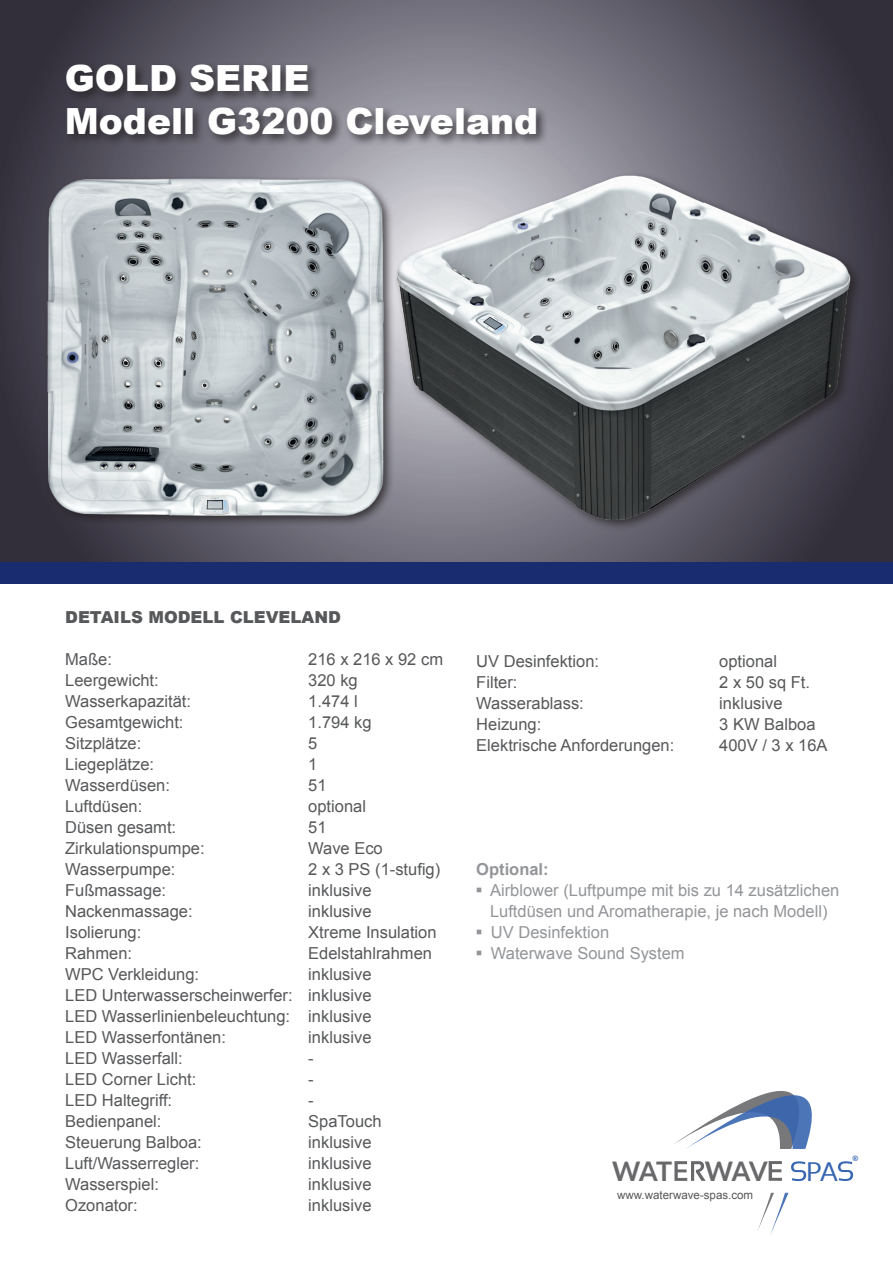
<style>
.page{position:relative;width:893px;height:1263px;background:#fff}
.page>*{position:absolute;margin:0;border:0;box-sizing:border-box;transform-origin:0 0}
.t1{font:900 36.15px/43.3px "Arial";color:#fff}
.t2{font:700 27px "Lato";letter-spacing:-.06em;color:#69696c}
.t3{font:26.1px "Lato";color:#3866b1}
.t4{font:16.5px/21px "Arial";color:#57585a;text-align:justify}
.t5{font:16.5px "Arial";color:#939598}
.t6{font:900 16.5px "Arial";color:#57585a}
.t7{font:700 16.5px "Arial";color:#939598}
.t8{font:11.55px "Arial";color:#57585a}
.t9{font:500 8.25px "Colaborate";color:#3866b1}
</style>
<div class="page">
<svg style="left:0;top:0;width:893px;height:563px;background:#514e5a"></svg>
<div style="left:0;top:563px;width:893px;height:21px;background:#192c70"></div>
<div style="left:62px;top:61px;width:486px;height:86px;background:#231f20;opacity:.75"></div>
<svg style="left:758px;top:1193px;width:30px;height:42px"></svg>
<svg style="left:674px;top:1091px;width:138px;height:58px"></svg>
<svg style="left:674px;top:1161px;width:32px;height:20px"></svg>
<svg style="left:769px;top:1161px;width:13px;height:20px"></svg>
<svg style="left:838px;top:1161px;width:15px;height:20px"></svg>
<svg style="left:791px;top:1161px;width:15px;height:20px"></svg>
<img style="left:376px;top:99px;width:496px;height:464px">
<img style="left:32px;top:163px;width:368px;height:368px">
<svg style="left:477px;top:888px;width:4px;height:4px"></svg>
<svg style="left:477px;top:930px;width:4px;height:4px"></svg>
<svg style="left:477px;top:951px;width:4px;height:4px"></svg>
<h1 class="t1" style="left:65px;top:55px;width:475px">GOLD SERIE<br>Modell G3200 Cleveland</h1>
<p class="t6" style="left:65px;top:605px;width:277px">DETAILS MODELL CLEVELAND</p>
<p class="t4" style="left:65px;top:649px;width:48px">Maße:</p>
<p class="t4" style="left:308px;top:649px;width:136px">216 x 216 x 92 cm</p>
<p class="t4" style="left:65px;top:670px;width:95px">Leergewicht:</p>
<p class="t4" style="left:308px;top:670px;width:51px">320 kg</p>
<p class="t4" style="left:65px;top:691px;width:127px">Wasserkapazität:</p>
<p class="t4" style="left:308px;top:691px;width:51px">1.474 l</p>
<p class="t4" style="left:65px;top:712px;width:120px">Gesamtgewicht:</p>
<p class="t4" style="left:308px;top:712px;width:65px">1.794 kg</p>
<p class="t4" style="left:65px;top:733px;width:78px">Sitzplätze:</p>
<p class="t4" style="left:308px;top:733px;width:11px">5</p>
<p class="t4" style="left:65px;top:754px;width:90px">Liegeplätze:</p>
<p class="t4" style="left:308px;top:754px;width:11px">1</p>
<p class="t4" style="left:65px;top:775px;width:106px">Wasserdüsen:</p>
<p class="t4" style="left:308px;top:775px;width:20px">51</p>
<p class="t4" style="left:65px;top:796px;width:79px">Luftdüsen:</p>
<p class="t4" style="left:308px;top:796px;width:59px">optional</p>
<p class="t4" style="left:65px;top:817px;width:112px">Düsen gesamt:</p>
<p class="t4" style="left:308px;top:817px;width:20px">51</p>
<p class="t4" style="left:65px;top:838px;width:141px">Zirkulationspumpe:</p>
<p class="t4" style="left:308px;top:838px;width:76px">Wave Eco</p>
<p class="t4" style="left:65px;top:859px;width:112px">Wasserpumpe:</p>
<p class="t4" style="left:308px;top:859px;width:134px">2 x 3 PS (1-stufig)</p>
<p class="t4" style="left:65px;top:880px;width:102px">Fußmassage:</p>
<p class="t4" style="left:308px;top:880px;width:65px">inklusive</p>
<p class="t4" style="left:65px;top:901px;width:129px">Nackenmassage:</p>
<p class="t4" style="left:308px;top:901px;width:65px">inklusive</p>
<p class="t4" style="left:65px;top:922px;width:78px">Isolierung:</p>
<p class="t4" style="left:308px;top:922px;width:130px">Xtreme Insulation</p>
<p class="t4" style="left:65px;top:943px;width:68px">Rahmen:</p>
<p class="t4" style="left:308px;top:943px;width:125px">Edelstahlrahmen</p>
<p class="t4" style="left:65px;top:964px;width:135px">WPC Verkleidung:</p>
<p class="t4" style="left:65px;top:964px;width:308px;text-indent:243px">inklusive LED Unterwasserscheinwerfer: inklusive LED Wasserlinienbeleuchtung: inklusive LED Wasserfontänen:</p>
<p class="t4" style="left:308px;top:1027px;width:65px">inklusive</p>
<p class="t4" style="left:65px;top:1048px;width:119px">LED Wasserfall:</p>
<p class="t4" style="left:308px;top:1048px;width:7px">-</p>
<p class="t4" style="left:65px;top:1069px;width:133px">LED Corner Licht:</p>
<p class="t4" style="left:308px;top:1069px;width:7px">-</p>
<p class="t4" style="left:65px;top:1090px;width:108px">LED Haltegriff:</p>
<p class="t4" style="left:308px;top:1090px;width:7px">-</p>
<p class="t4" style="left:65px;top:1111px;width:98px">Bedienpanel:</p>
<p class="t4" style="left:308px;top:1111px;width:75px">SpaTouch</p>
<p class="t4" style="left:65px;top:1132px;width:138px">Steuerung Balboa:</p>
<p class="t4" style="left:308px;top:1132px;width:65px">inklusive</p>
<p class="t4" style="left:65px;top:1153px;width:136px">Luft/Wasserregler:</p>
<p class="t4" style="left:308px;top:1153px;width:65px">inklusive</p>
<p class="t4" style="left:65px;top:1174px;width:95px">Wasserspiel:</p>
<p class="t4" style="left:308px;top:1174px;width:65px">inklusive</p>
<p class="t4" style="left:65px;top:1195px;width:74px">Ozonator:</p>
<p class="t4" style="left:308px;top:1195px;width:65px">inklusive</p>
<p class="t4" style="left:476px;top:651px;width:124px">UV Desinfektion:</p>
<p class="t4" style="left:719px;top:651px;width:59px">optional</p>
<p class="t4" style="left:476px;top:672px;width:43px">Filter:</p>
<p class="t4" style="left:719px;top:672px;width:92px">2 x 50 sq Ft.</p>
<p class="t4" style="left:476px;top:693px;width:109px">Wasserablass:</p>
<p class="t4" style="left:719px;top:693px;width:65px">inklusive</p>
<p class="t4" style="left:476px;top:714px;width:67px">Heizung:</p>
<p class="t4" style="left:719px;top:714px;width:98px">3 KW Balboa</p>
<p class="t4" style="left:476px;top:735px;width:200px">Elektrische Anforderungen:</p>
<p class="t4" style="left:719px;top:735px;width:110px">400V / 3 x 16A</p>
<p class="t7" style="left:476px;top:858px;width:74px">Optional:</p>
<p class="t5" style="left:476px;top:879px;width:365px">· Airblower (Luftpumpe mit bis zu 14 zusätzlichen</p>
<p class="t5" style="left:490px;top:900px;width:339px">Luftdüsen und Aromatherapie, je nach Modell)</p>
<p class="t5" style="left:476px;top:921px;width:134px">· UV Desinfektion</p>
<p class="t5" style="left:476px;top:942px;width:210px">· Waterwave Sound System</p>
<h2 class="t2" style="left:612px;top:1155px;width:157px">WAT WAV</h2>
<h3 class="t3" style="left:806px;top:1157px;width:34px">PA</h3>
<p class="t8" style="left:617px;top:1187px;width:138px">www.waterwave-spas.com</p>
<p class="t9" style="left:853px;top:1154px;width:7px">®</p>
</div>
